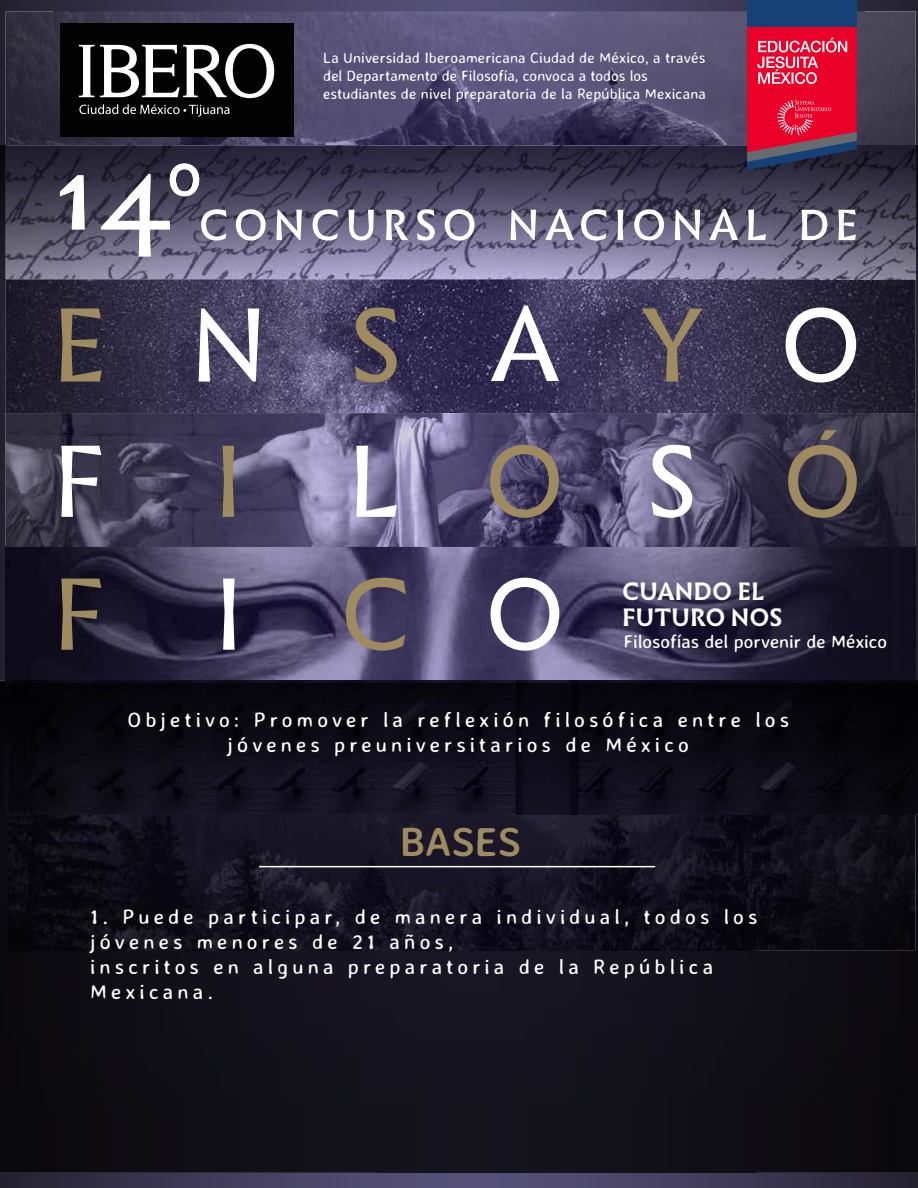
<style>
.page{position:relative;width:918px;height:1188px;background:#fff}
.page>*{position:absolute;margin:0;border:0;box-sizing:border-box;transform-origin:0 0}
.t1{font:50.1px "Infini";letter-spacing:.1em;color:#fff}
.t2{font:700 40.5px "Averia Sans Libre";color:#9f8b60}
.t3{font:700 23.4px/26.4px "Infini";color:#fff}
.t4{font:20.85px/24.9px "Averia Sans Libre";letter-spacing:.195em;color:#fff;text-align:center}
.t5{font:18.6px "Averia Sans Libre";letter-spacing:-.01em;color:#fff}
.t6{font:300 15.15px/18.1px "Averia Sans Libre";color:#fff}
</style>
<div class="page">
<div style="left:0;top:279px;width:5px;height:352px;background:#24202e"></div>
<img style="left:916px;top:279px;width:2px;height:352px">
<img style="left:5px;top:279px;width:911px;height:405px">
<img style="left:6px;top:680px;width:910px;height:1px">
<img style="left:0;top:0;width:53px;height:145px">
<img style="left:864px;top:0;width:54px;height:145px">
<img style="left:53px;top:0;width:811px;height:11px">
<img style="left:6px;top:11px;width:910px;height:134px">
<img style="left:0;top:1173px;width:918px;height:15px">
<img style="left:0;top:681px;width:6px;height:3px">
<img style="left:0;top:145px;width:918px;height:134px">
<div style="left:747px;top:0;width:110px;height:27px;background:#154177"></div>
<svg style="left:747px;top:27px;width:110px;height:143px;background:#c82244"></svg>
<div style="left:60px;top:23px;width:233px;height:114px;background:#020202"></div>
<svg style="left:79px;top:44px;width:195px;height:54px"></svg>
<svg style="left:79px;top:104px;width:150px;height:13px"></svg>
<svg style="left:61px;top:308px;width:41px;height:74px;background:#5e5349"></svg>
<svg style="left:199px;top:308px;width:60px;height:74px"></svg>
<svg style="left:355px;top:308px;width:42px;height:75px;background:#625658"></svg>
<svg style="left:491px;top:306px;width:68px;height:75px"></svg>
<svg style="left:642px;top:308px;width:60px;height:74px;background:#59505d"></svg>
<svg style="left:786px;top:308px;width:70px;height:75px"></svg>
<svg style="left:61px;top:446px;width:40px;height:71px"></svg>
<svg style="left:223px;top:446px;width:11px;height:71px"></svg>
<svg style="left:356px;top:446px;width:41px;height:71px"></svg>
<svg style="left:490px;top:445px;width:69px;height:73px;background:#675c64"></svg>
<svg style="left:652px;top:445px;width:40px;height:73px"></svg>
<svg style="left:788px;top:430px;width:69px;height:88px;background:#574e4f"></svg>
<svg style="left:61px;top:579px;width:40px;height:71px;background:#4b413c"></svg>
<svg style="left:223px;top:579px;width:12px;height:71px"></svg>
<svg style="left:346px;top:578px;width:60px;height:73px;background:#685d6a"></svg>
<svg style="left:491px;top:578px;width:68px;height:73px"></svg>
<img style="left:60px;top:175px;width:25px;height:54px">
<img style="left:101px;top:174px;width:69px;height:82px">
<img style="left:170px;top:164px;width:29px;height:32px">
<img style="left:0;top:918px;width:377px;height:255px">
<div style="left:377px;top:950px;width:378px;height:223px;background:#15131d"></div>
<div style="left:755px;top:918px;width:163px;height:255px;background:#0d0b10"></div>
<img style="left:0;top:815px;width:9px;height:103px">
<img style="left:916px;top:684px;width:2px;height:234px">
<img style="left:9px;top:816px;width:907px;height:134px">
<img style="left:6px;top:815px;width:910px;height:1px">
<img style="left:0;top:684px;width:916px;height:131px">
<hr style="left:259px;top:866px;width:396px;height:1px;background:#fff">
<p class="t6" style="left:323px;top:48px;width:384px">La Universidad Iberoamericana Ciudad de México, a través del Departamento de Filosofía, convoca a todos los estudiantes de nivel preparatoria de la República Mexicana</p>
<h1 class="t1" style="left:199px;top:184px;width:661px">CONCURSO NACIONAL DE</h1>
<p class="t3" style="left:622px;top:578px;width:162px">CUANDO EL<br>FUTURO NOS</p>
<p class="t5" style="left:624px;top:631px;width:265px">Filosofías del porvenir de México</p>
<p class="t4" style="left:127px;top:707px;width:663px">Objetivo: Promover la reflexión filosófica entre los jóvenes preuniversitarios de México</p>
<h2 class="t2" style="left:400px;top:816px;width:122px">BASES</h2>
<p class="t4" style="left:90px;top:904px;width:669px;text-align:left">1. Puede participar, de manera individual, todos los jóvenes menores de 21 años,<br>inscritos en alguna preparatoria de la República Mexicana.</p>
</div>
